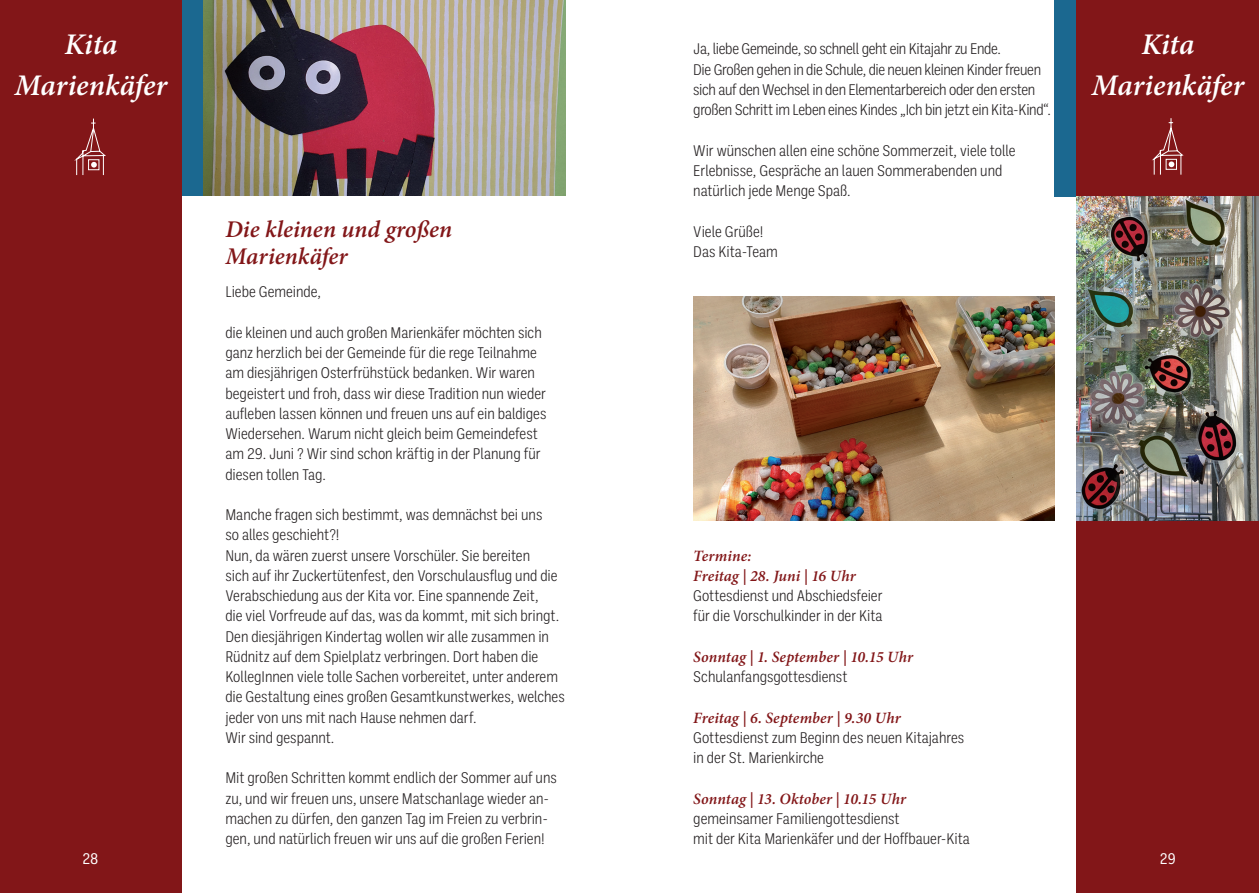
<style>
.page{position:relative;width:1259px;height:893px;background:#fff}
.page>*{position:absolute;margin:0;border:0;box-sizing:border-box;transform-origin:0 0}
.t1{font:italic 600 30px/40.5px "Minion Pro";letter-spacing:-.005em;color:#fff;text-align:center}
.t2{font:italic 600 24px/27px "Minion Pro";color:#821618}
.t3{font:300 15.75px/20.2px "Ballinger Condensed";letter-spacing:-.005em;color:#231f20}
.t4{font:italic 600 15.75px/20.2px "Minion Pro";letter-spacing:.005em;color:#821618}
.t5{font:15.75px "Ballinger Condensed";color:#fff}
</style>
<div class="page">
<div style="left:0;top:0;width:204px;height:196px;background:#1b6890"></div>
<div style="left:0;top:0;width:182px;height:893px;background:#821618"></div>
<div style="left:1054px;top:0;width:205px;height:196px;background:#1b6890"></div>
<div style="left:1076px;top:0;width:183px;height:893px;background:#821618"></div>
<svg style="left:74px;top:119px;width:32px;height:56px"></svg>
<svg style="left:1152px;top:118px;width:32px;height:57px"></svg>
<img style="left:204px;top:0;width:362px;height:196px">
<img style="left:693px;top:297px;width:361px;height:223px">
<img style="left:1076px;top:196px;width:183px;height:324px">
<h1 class="t1" style="left:15px;top:24px;width:154px">Kita<br>Marienkäfer</h1>
<h1 class="t1" style="left:1091px;top:24px;width:154px">Kita<br>Marienkäfer</h1>
<p class="t3" style="left:693px;top:39px;width:359px">Ja, liebe Gemeinde, so schnell geht ein Kitajahr zu Ende.<br>Die Großen gehen in die Schule, die neuen kleinen Kinder freuen sich auf den Wechsel in den Elementarbereich oder den ersten großen Schritt im Leben eines Kindes „Ich bin jetzt ein Kita-Kind“.</p>
<p class="t3" style="left:693px;top:140px;width:324px">Wir wünschen allen eine schöne Sommerzeit, viele tolle<br>Erlebnisse, Gespräche an lauen Sommerabenden und natürlich jede Menge Spaß.</p>
<p class="t3" style="left:693px;top:221px;width:86px">Viele Grüße!<br>Das Kita-Team</p>
<h2 class="t2" style="left:225px;top:215px;width:228px">Die kleinen und großen<br>Marienkäfer</h2>
<p class="t3" style="left:225px;top:282px;width:97px">Liebe Gemeinde,</p>
<p class="t3" style="left:225px;top:322px;width:323px">die kleinen und auch großen Marienkäfer möchten sich ganz herzlich bei der Gemeinde für die rege Teilnahme am diesjährigen Osterfrühstück bedanken. Wir waren begeistert und froh, dass wir diese Tradition nun wieder aufleben lassen können und freuen uns auf ein baldiges Wiedersehen. Warum nicht gleich beim Gemeindefest am 29. Juni ? Wir sind schon kräftig in der Planung für diesen tollen Tag.</p>
<p class="t3" style="left:225px;top:505px;width:341px">Manche fragen sich bestimmt, was demnächst bei uns<br>so alles geschieht?!<br>Nun, da wären zuerst unsere Vorschüler. Sie bereiten<br>sich auf ihr Zuckertütenfest, den Vorschulausflug und die Verabschiedung aus der Kita vor. Eine spannende Zeit,<br>die viel Vorfreude auf das, was da kommt, mit sich bringt.<br>Den diesjährigen Kindertag wollen wir alle zusammen in Rüdnitz auf dem Spielplatz verbringen. Dort haben die KollegInnen viele tolle Sachen vorbereitet, unter anderem die Gestaltung eines großen Gesamtkunstwerkes, welches jeder von uns mit nach Hause nehmen darf.<br>Wir sind gespannt.</p>
<p class="t3" style="left:225px;top:768px;width:333px">Mit großen Schritten kommt endlich der Sommer auf uns zu, und wir freuen uns, unsere Matschanlage wieder an&shy;machen zu dürfen, den ganzen Tag im Freien zu verbrin&shy;gen, und natürlich freuen wir uns auf die großen Ferien!</p>
<p class="t4" style="left:693px;top:545px;width:164px">Termine:<br>Freitag | 28. Juni | 16 Uhr</p>
<p class="t3" style="left:693px;top:586px;width:191px">Gottesdienst und Abschiedsfeier für die Vorschulkinder in der Kita</p>
<p class="t4" style="left:693px;top:646px;width:221px">Sonntag | 1. September | 10.15 Uhr</p>
<p class="t3" style="left:693px;top:667px;width:156px">Schulanfangsgottesdienst</p>
<p class="t4" style="left:693px;top:707px;width:209px">Freitag | 6. September | 9.30 Uhr</p>
<p class="t3" style="left:693px;top:727px;width:272px">Gottesdienst zum Beginn des neuen Kitajahres in der St. Marienkirche</p>
<p class="t4" style="left:693px;top:788px;width:214px">Sonntag | 13. Oktober | 10.15 Uhr</p>
<p class="t3" style="left:693px;top:808px;width:278px">gemeinsamer Familiengottesdienst<br>mit der Kita Marienkäfer und der Hoffbauer-Kita</p>
<p class="t5" style="left:83px;top:850px;width:17px">28</p>
<p class="t5" style="left:1160px;top:850px;width:17px">29</p>
</div>
